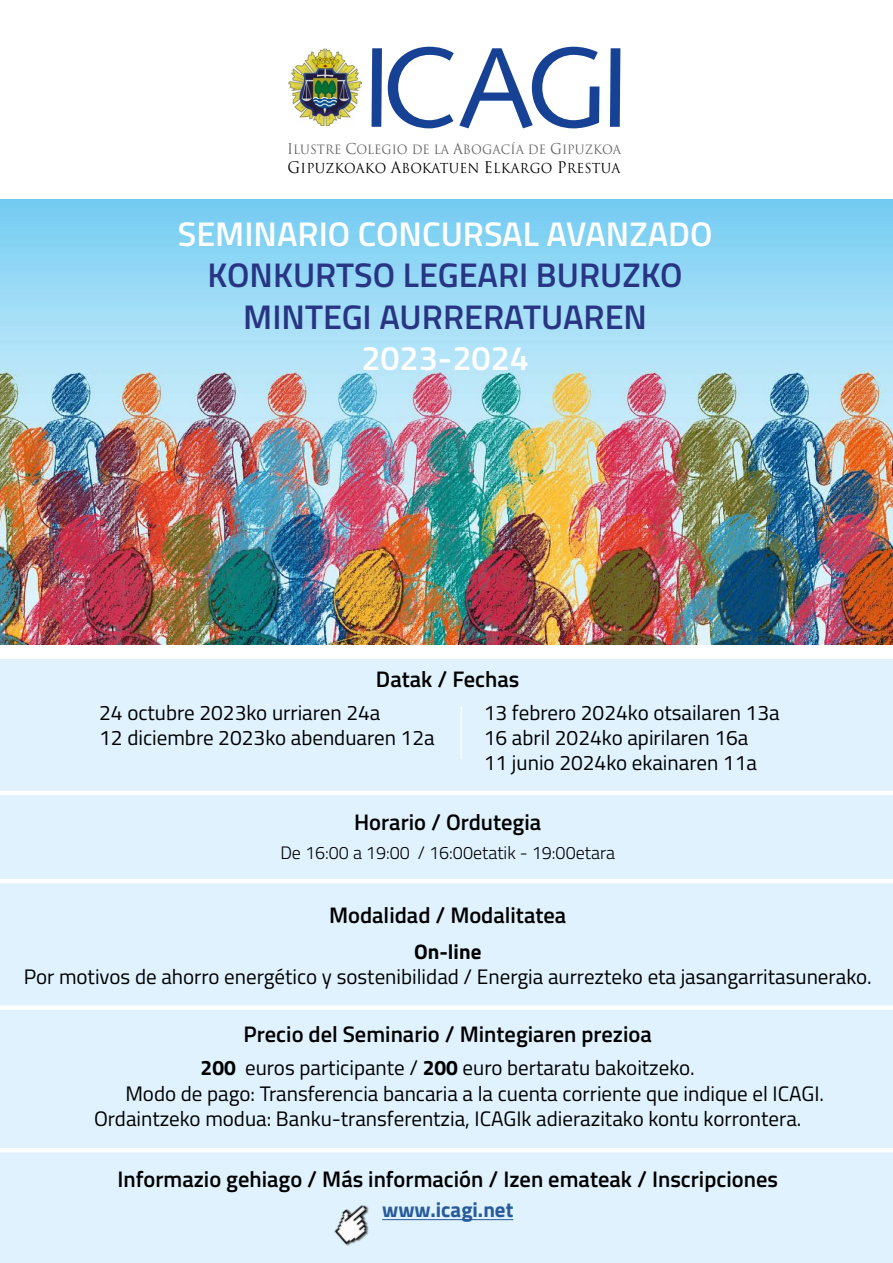
<style>
.page{position:relative;width:893px;height:1263px;background:#fff}
.page>*{position:absolute;margin:0;border:0;box-sizing:border-box;transform-origin:0 0}
.t1{font:600 34.2px/41.1px "Titillium";color:#283583;text-align:center}
.t2{font:600 34.2px "Titillium";color:#fff}
.t3{font:600 22.5px "Titillium";color:#000}
.t4{font:21px/25.2px "Titillium";color:#000}
.t5{font:700 21px "Titillium";color:#275b9b}
.t6{font:700 21px "Titillium";color:#000}
.t7{font:300 18px "Titillium";color:#000}
.t8{font:13.35px "Trajan Pro";letter-spacing:.015em;color:#000;scale:.95 1}
.t9{font:12.45px "Trajan Pro";letter-spacing:.005em;color:#646363;scale:.95 1}
.s1{font-size:14.55px}
.s2{font-size:15.6px}
.s3{font-weight:700}
</style>
<div class="page">
<img style="left:0;top:200px;width:893px;height:444px">
<div style="left:0;top:659px;width:893px;height:604px;background:#dff2fd"></div>
<hr style="left:382px;top:1219px;width:131px;height:1px;background:#275b9b">
<hr style="left:0;top:879px;width:893px;height:4px;background:#fff">
<hr style="left:0;top:791px;width:893px;height:4px;background:#fff">
<hr style="left:0;top:1148px;width:893px;height:4px;background:#fff">
<div style="left:0;top:1005px;width:893px;height:5px;background:#fff"></div>
<img style="left:289px;top:49px;width:72px;height:76px">
<svg style="left:372px;top:48px;width:10px;height:79px"></svg>
<svg style="left:388px;top:47px;width:211px;height:81px"></svg>
<svg style="left:610px;top:48px;width:10px;height:79px"></svg>
<img style="left:334px;top:1205px;width:53px;height:41px">
<hr style="left:461px;top:707px;width:1px;height:52px;background:#fff">
<p class="t9" style="left:287px;top:141px;width:353px"><span class="s1">I</span>LUSTRE <span class="s1">C</span>OLEGIO DE LA <span class="s1">A</span>BOGACÍA DE <span class="s1">G</span>IPUZKOA</p>
<p class="t8" style="left:288px;top:160px;width:352px"><span class="s2">G</span>IPUZKOAKO <span class="s2">A</span>BOKATUEN <span class="s2">E</span>LKARGO <span class="s2">P</span>RESTUA</p>
<h1 class="t2" style="left:178px;top:209px;width:536px">SEMINARIO CONCURSAL AVANZADO</h1>
<h1 class="t1" style="left:208px;top:253px;width:477px">KONKURTSO LEGEARI BURUZKO<br>MINTEGI AURRERATUAREN</h1>
<h1 class="t2" style="left:361px;top:332px;width:169px">2023-2024</h1>
<p class="t3" style="left:376px;top:662px;width:145px">Datak / Fechas</p>
<p class="t4" style="left:99px;top:699px;width:337px">24 octubre 2023ko urriaren 24a<br>12 diciembre 2023ko abenduaren 12a</p>
<p class="t4" style="left:484px;top:699px;width:297px">13 febrero 2024ko otsailaren 13a<br>16 abril 2024ko apirilaren 16a<br>11 junio 2024ko ekainaren 11a</p>
<p class="t3" style="left:354px;top:805px;width:189px">Horario / Ordutegia</p>
<p class="t7" style="left:280px;top:840px;width:336px">De 16:00 a 19:00 / 16:00etatik - 19:00etara</p>
<p class="t3" style="left:329px;top:898px;width:239px">Modalidad / Modalitatea</p>
<p class="t6" style="left:414px;top:935px;width:69px">On-line</p>
<p class="t4" style="left:24px;top:963px;width:849px">Por motivos de ahorro energético y sostenibilidad / Energia aurrezteko eta jasangarritasunerako.</p>
<p class="t3" style="left:244px;top:1018px;width:410px">Precio del Seminario / Mintegiaren prezioa</p>
<p class="t4" style="left:201px;top:1054px;width:496px"><span class="s3">200</span> euros participante / <span class="s3">200</span> euro bertaratu bakoitzeko.</p>
<p class="t4" style="left:125px;top:1079px;width:700px">Modo de pago: Transferencia bancaria a la cuenta corriente que indique el ICAGI.</p>
<p class="t4" style="left:94px;top:1105px;width:709px">Ordaintzeko modua: Banku-transferentzia, ICAGIk adierazitako kontu korrontera.</p>
<p class="t3" style="left:117px;top:1162px;width:662px">Informazio gehiago / Más información / Izen emateak / Inscripciones</p>
<p class="t5" style="left:382px;top:1194px;width:133px">www.icagi.net</p>
</div>
